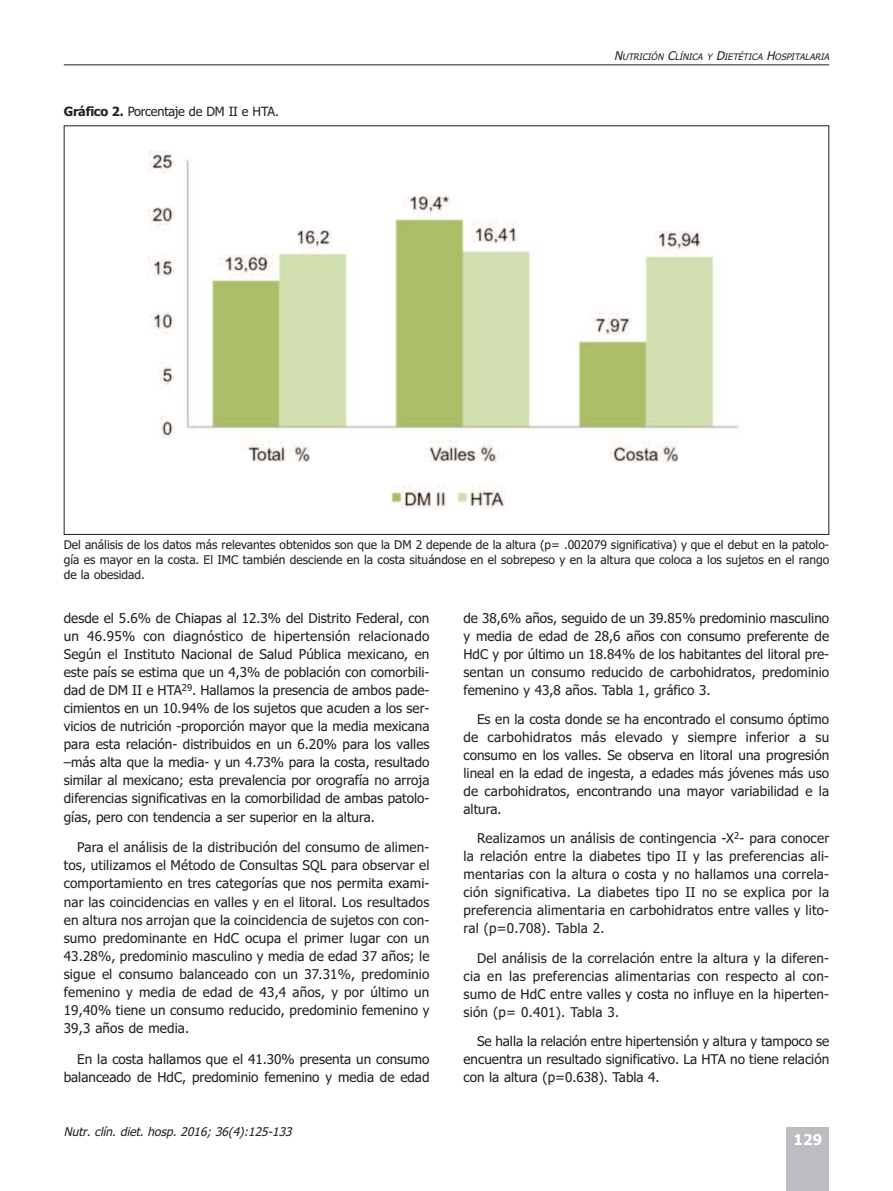
<style>
.page{position:relative;width:893px;height:1191px;background:#fff}
.page>*{position:absolute;margin:0;border:0;box-sizing:border-box;transform-origin:0 0}
.t1{font:700 15px "Tahoma";color:#fff}
.t2{font:13.5px/18px "Tahoma";color:#231f20;text-align:justify}
.t3{font:12.75px "Tahoma";letter-spacing:-.015em;color:#231f20}
.t4{font:12px/15px "Tahoma";color:#231f20;text-align:justify}
.t5{font:italic 12px "Tahoma";color:#231f20}
.t6{font:italic 9px "Tahoma";color:#231f20}
.s1{font-weight:700}
.s2{font-size:12px}
</style>
<div class="page">
<div style="left:787px;top:1127px;width:42px;height:64px;background:#bcbdc0"></div>
<hr style="left:64px;top:64px;width:765px;height:1px;background:#231f20">
<img style="left:148px;top:150px;width:591px;height:358px">
<p class="t3" style="left:64px;top:104px;width:217px"><span class="s1">Gráfico 2.</span> Porcentaje de DM II e HTA.</p>
<p class="t6" style="left:614px;top:52px;width:219px"><span class="s2">N</span>UTRICIÓN <span class="s2">C</span>LÍNICA Y <span class="s2">D</span>IETÉTICA <span class="s2">H</span>OSPITALARIA</p>
<p class="t4" style="left:64px;top:538px;width:767px">Del análisis de los datos más relevantes obtenidos son que la DM 2 depende de la altura (p= .002079 significativa) y que el debut en la patolo&shy;gía es mayor en la costa. El IMC también desciende en la costa situándose en el sobrepeso y en la altura que coloca a los sujetos en el rango de la obesidad.</p>
<p class="t2" style="left:64px;top:609px;width:367px">desde el 5.6% de Chiapas al 12.3% del Distrito Federal, con un 46.95% con diagnóstico de hipertensión relacionado Según el Instituto Nacional de Salud Pública mexicano, en este país se estima que un 4,3% de población con comorbili&shy;dad de DM II e HTA<sup>29</sup>. Hallamos la presencia de ambos pade&shy;cimientos en un 10.94% de los sujetos que acuden a los ser&shy;vicios de nutrición -proporción mayor que la media mexicana para esta relación- distribuidos en un 6.20% para los valles –más alta que la media- y un 4.73% para la costa, resultado similar al mexicano; esta prevalencia por orografía no arroja diferencias significativas en la comorbilidad de ambas patolo&shy;gías, pero con tendencia a ser superior en la altura.</p>
<p class="t2" style="left:64px;top:838px;width:367px;text-indent:14px">Para el análisis de la distribución del consumo de alimen&shy;tos, utilizamos el Método de Consultas SQL para observar el comportamiento en tres categorías que nos permita exami&shy;nar las coincidencias en valles y en el litoral. Los resultados en altura nos arrojan que la coincidencia de sujetos con con&shy;sumo predominante en HdC ocupa el primer lugar con un 43.28%, predominio masculino y media de edad 37 años; le sigue el consumo balanceado con un 37.31%, predominio femenino y media de edad de 43,4 años, y por último un 19,40% tiene un consumo reducido, predominio femenino y 39,3 años de media.</p>
<p class="t2" style="left:64px;top:1050px;width:367px;text-align:right">En la costa hallamos que el 41.30% presenta un consumo balanceado de HdC, predominio femenino y media de edad</p>
<p class="t5" style="left:64px;top:1125px;width:233px">Nutr. clín. diet. hosp. 2016; 36(4):125-133</p>
<p class="t2" style="left:463px;top:609px;width:367px">de 38,6% años, seguido de un 39.85% predominio masculino y media de edad de 28,6 años con consumo preferente de HdC y por último un 18.84% de los habitantes del litoral pre&shy;sentan un consumo reducido de carbohidratos, predominio femenino y 43,8 años. Tabla 1, gráfico 3.</p>
<p class="t2" style="left:463px;top:710px;width:367px;text-indent:14px">Es en la costa donde se ha encontrado el consumo óptimo de carbohidratos más elevado y siempre inferior a su consumo en los valles. Se observa en litoral una progresión lineal en la edad de ingesta, a edades más jóvenes más uso de carbohidratos, encontrando una mayor variabilidad e la altura.</p>
<p class="t2" style="left:463px;top:829px;width:367px;text-indent:13px">Realizamos un análisis de contingencia -X<sup>2</sup>- para conocer la relación entre la diabetes tipo II y las preferencias ali&shy;mentarias con la altura o costa y no hallamos una correla&shy;ción significativa. La diabetes tipo II no se explica por la preferencia alimentaria en carbohidratos entre valles y lito&shy;ral (p=0.708). Tabla 2.</p>
<p class="t2" style="left:463px;top:949px;width:367px;text-indent:13px">Del análisis de la correlación entre la altura y la diferen&shy;cia en las preferencias alimentarias con respecto al con&shy;sumo de HdC entre valles y costa no influye en la hiperten&shy;sión (p= 0.401). Tabla 3.</p>
<p class="t2" style="left:463px;top:1032px;width:367px;text-indent:14px">Se halla la relación entre hipertensión y altura y tampoco se encuentra un resultado significativo. La HTA no tiene relación con la altura (p=0.638). Tabla 4.</p>
<p class="t1" style="left:794px;top:1130px;width:30px">129</p>
</div>
